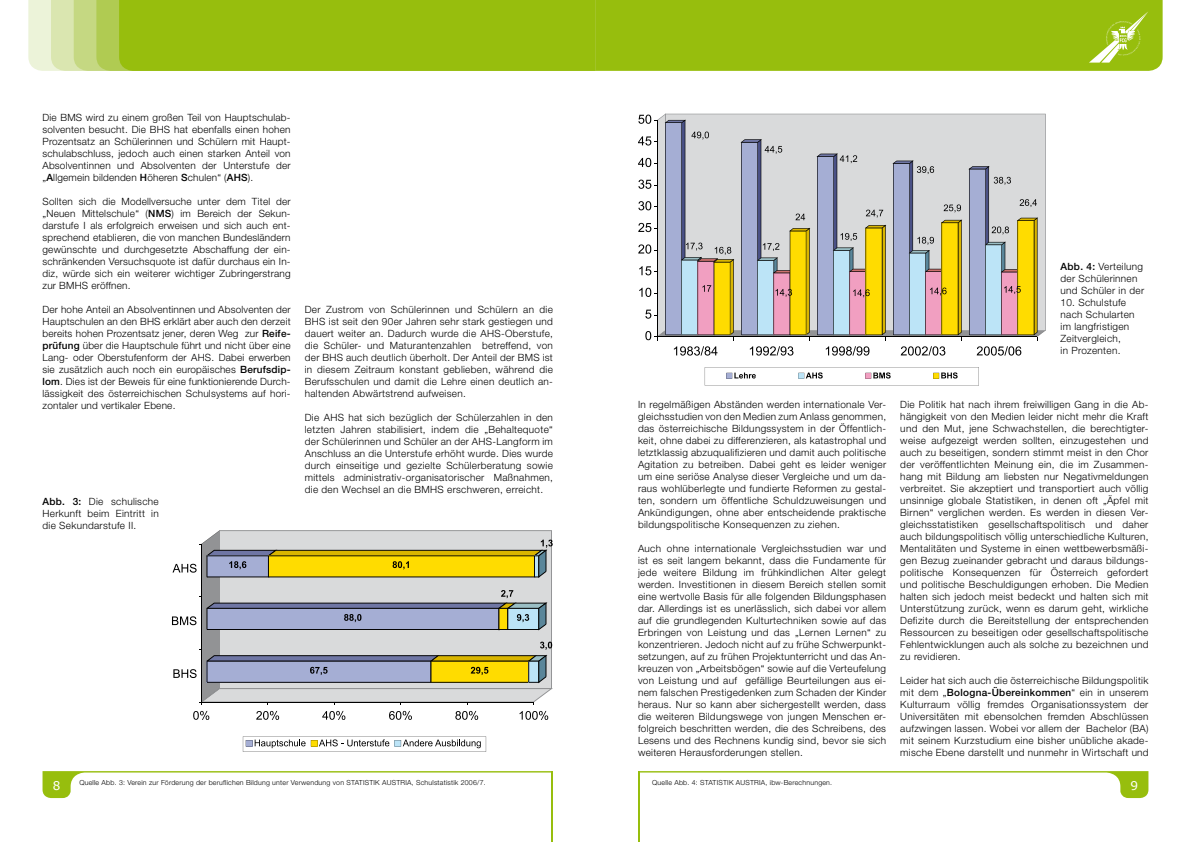
<style>
.page{position:relative;width:1191px;height:842px;background:#fff}
.page>*{position:absolute;margin:0;border:0;box-sizing:border-box;transform-origin:0 0}
.t1{font:12px "Verdana";color:#fff}
.t2{font:300 10px/12px "Helvetica Neue";letter-spacing:.03em;color:#000;text-align:justify}
.t3{font:300 7px "Helvetica Neue";letter-spacing:.03em;color:#000}
.s1{font-weight:500}
</style>
<div class="page">
<hr style="left:551px;top:771px;width:2px;height:71px;background:#97be0d">
<svg style="left:43px;top:771px;width:508px;height:27px"></svg>
<div style="left:28px;top:0;width:23px;height:71px;background:#ecf3d9"></div>
<svg style="left:51px;top:0;width:544px;height:71px;background:#9cc11b"></svg>
<svg style="left:639px;top:771px;width:509px;height:27px"></svg>
<hr style="left:638px;top:771px;width:1px;height:71px;background:#97be0d">
<div style="left:595px;top:0;width:567px;height:71px;background:#97be0d"></div>
<svg style="left:1089px;top:11px;width:59px;height:52px;background:#a9c938"></svg>
<svg style="left:193px;top:711px;width:16px;height:9px"></svg>
<svg style="left:256px;top:711px;width:23px;height:9px"></svg>
<svg style="left:322px;top:711px;width:23px;height:9px"></svg>
<svg style="left:389px;top:711px;width:23px;height:9px"></svg>
<svg style="left:455px;top:711px;width:23px;height:9px"></svg>
<svg style="left:519px;top:711px;width:29px;height:9px"></svg>
<svg style="left:172px;top:530px;width:381px;height:175px;background:#c0bfab"></svg>
<svg style="left:243px;top:736px;width:243px;height:16px"></svg>
<svg style="left:638px;top:113px;width:407px;height:227px;background:#c6c3b7"></svg>
<svg style="left:674px;top:346px;width:43px;height:10px"></svg>
<svg style="left:750px;top:346px;width:43px;height:10px"></svg>
<svg style="left:825px;top:346px;width:44px;height:10px"></svg>
<svg style="left:900px;top:346px;width:45px;height:10px"></svg>
<svg style="left:976px;top:346px;width:45px;height:10px"></svg>
<svg style="left:705px;top:367px;width:274px;height:19px"></svg>
<p class="t2" style="left:43px;top:111px;width:250px">Die BMS wird zu einem großen Teil von Hauptschulab&shy;solventen besucht. Die BHS hat ebenfalls einen hohen Prozentsatz an Schülerinnen und Schülern mit Haupt&shy;schulabschluss, jedoch auch einen starken Anteil von Absolventinnen und Absolventen der Unterstufe der „<span class="s1">A</span>llgemein bildenden <span class="s1">H</span>öheren <span class="s1">S</span>chulen“ (<span class="s1">AHS</span>).</p>
<p class="t2" style="left:43px;top:195px;width:250px">Sollten sich die Modellversuche unter dem Titel der „Neuen Mittelschule“ (<span class="s1">NMS</span>) im Bereich der Sekun&shy;darstufe I als erfolgreich erweisen und sich auch ent&shy;sprechend etablieren, die von manchen Bundesländern gewünschte und durchgesetzte Abschaffung der ein&shy;schränkenden Versuchsquote ist dafür durchaus ein In&shy;diz, würde sich ein weiterer wichtiger Zubringerstrang zur BMHS eröffnen.</p>
<p class="t2" style="left:43px;top:303px;width:250px">Der hohe Anteil an Absolventinnen und Absolventen der Hauptschulen an den BHS erklärt aber auch den derzeit bereits hohen Prozentsatz jener, deren Weg zur <span class="s1">Reife&shy;prüfung</span> über die Hauptschule führt und nicht über eine Lang- oder Oberstufenform der AHS. Dabei erwerben sie zusätzlich auch noch ein europäisches <span class="s1">Berufsdip&shy;lom</span>. Dies ist der Beweis für eine funktionierende Durch&shy;lässigkeit des österreichischen Schulsystems auf hori&shy;zontaler und vertikaler Ebene.</p>
<p class="t2" style="left:305px;top:304px;width:250px">Der Zustrom von Schülerinnen und Schülern an die BHS ist seit den 90er Jahren sehr stark gestiegen und dauert weiter an. Dadurch wurde die AHS-Oberstufe, die Schüler- und Maturantenzahlen betreffend, von der BHS auch deutlich überholt. Der Anteil der BMS ist in diesem Zeitraum konstant geblieben, während die Berufsschulen und damit die Lehre einen deutlich an&shy;haltenden Abwärtstrend aufweisen.</p>
<p class="t2" style="left:305px;top:412px;width:250px">Die AHS hat sich bezüglich der Schülerzahlen in den letzten Jahren stabilisiert, indem die „Behaltequote“ der Schülerinnen und Schüler an der AHS-Langform im Anschluss an die Unterstufe erhöht wurde. Dies wurde durch einseitige und gezielte Schülerberatung sowie mittels administrativ-organisatorischer Maßnahmen, die den Wechsel an die BMHS erschweren, erreicht.</p>
<p class="t2" style="left:43px;top:495px;width:118px"><span class="s1">Abb. 3:</span> Die schulische Herkunft beim Eintritt in die Sekundarstufe II.</p>
<p class="t2" style="left:1060px;top:260px;width:85px;text-align:left"><span class="s1">Abb. 4:</span> Verteilung der Schülerinnen und Schüler in der</p>
<p class="t2" style="left:1060px;top:296px;width:76px;text-align:left">10. Schulstufe nach Schularten im langfristigen<br>Zeitvergleich,<br>in Prozenten.</p>
<p class="t2" style="left:638px;top:398px;width:250px">In regelmäßigen Abständen werden internationale Ver&shy;gleichsstudien von den Medien zum Anlass genommen, das österreichische Bildungssystem in der Öffentlich&shy;keit, ohne dabei zu differenzieren, als katastrophal und letztklassig abzuqualifizieren und damit auch politische Agitation zu betreiben. Dabei geht es leider weniger um eine seriöse Analyse dieser Vergleiche und um da&shy;raus wohlüberlegte und fundierte Reformen zu gestal&shy;ten, sondern um öffentliche Schuldzuweisungen und Ankündigungen, ohne aber entscheidende praktische bildungspolitische Konsequenzen zu ziehen.</p>
<p class="t2" style="left:638px;top:542px;width:250px">Auch ohne internationale Vergleichsstudien war und ist es seit langem bekannt, dass die Fundamente für jede weitere Bildung im frühkindlichen Alter gelegt werden. Investitionen in diesem Bereich stellen somit eine wertvolle Basis für alle folgenden Bildungsphasen dar. Allerdings ist es unerlässlich, sich dabei vor allem auf die grundlegenden Kulturtechniken sowie auf das Erbringen von Leistung und das „Lernen Lernen“ zu konzentrieren. Jedoch nicht auf zu frühe Schwerpunkt&shy;setzungen, auf zu frühen Projektunterricht und das An&shy;kreuzen von „Arbeitsbögen“ sowie auf die Verteufelung von Leistung und auf gefällige Beurteilungen aus ei&shy;nem falschen Prestigedenken zum Schaden der Kinder heraus. Nur so kann aber sichergestellt werden, dass die weiteren Bildungswege von jungen Menschen er&shy;folgreich beschritten werden, die des Schreibens, des Lesens und des Rechnens kundig sind, bevor sie sich weiteren Herausforderungen stellen.</p>
<p class="t2" style="left:900px;top:398px;width:250px">Die Politik hat nach ihrem freiwilligen Gang in die Ab&shy;hängigkeit von den Medien leider nicht mehr die Kraft und den Mut, jene Schwachstellen, die berechtigter&shy;weise aufgezeigt werden sollten, einzugestehen und auch zu beseitigen, sondern stimmt meist in den Chor der veröffentlichten Meinung ein, die im Zusammen&shy;hang mit Bildung am liebsten nur Negativmeldungen verbreitet. Sie akzeptiert und transportiert auch völlig unsinnige globale Statistiken, in denen oft „Äpfel mit Birnen“ verglichen werden. Es werden in diesen Ver&shy;gleichsstatistiken gesellschaftspolitisch und daher auch bildungspolitisch völlig unterschiedliche Kulturen, Mentalitäten und Systeme in einen wettbewerbsmäßi&shy;gen Bezug zueinander gebracht und daraus bildungs&shy;politische Konsequenzen für Österreich gefordert und politische Beschuldigungen erhoben. Die Medien halten sich jedoch meist bedeckt und halten sich mit Unterstützung zurück, wenn es darum geht, wirkliche Defizite durch die Bereitstellung der entsprechenden Ressourcen zu beseitigen oder gesellschaftspolitische Fehlentwicklungen auch als solche zu bezeichnen und zu revidieren.</p>
<p class="t2" style="left:900px;top:674px;width:250px">Leider hat sich auch die österreichische Bildungspolitik mit dem „<span class="s1">Bologna-Übereinkommen</span>“ ein in unserem Kulturraum völlig fremdes Organisationssystem der Universitäten mit ebensolchen fremden Abschlüssen aufzwingen lassen. Wobei vor allem der Bachelor (BA) mit seinem Kurzstudium eine bisher unübliche akade&shy;mische Ebene darstellt und nunmehr in Wirtschaft und</p>
<p class="t3" style="left:79px;top:778px;width:408px">Quelle Abb. 3: Verein zur Förderung der beruflichen Bildung unter Verwendung von STATISTIK AUSTRIA, Schulstatistik 2006/7.</p>
<p class="t3" style="left:652px;top:778px;width:181px">Quelle Abb. 4: STATISTIK AUSTRIA, ibw-Berechnungen.</p>
<p class="t1" style="left:53px;top:778px;width:9px">8</p>
<p class="t1" style="left:1130px;top:778px;width:9px">9</p>
</div>
